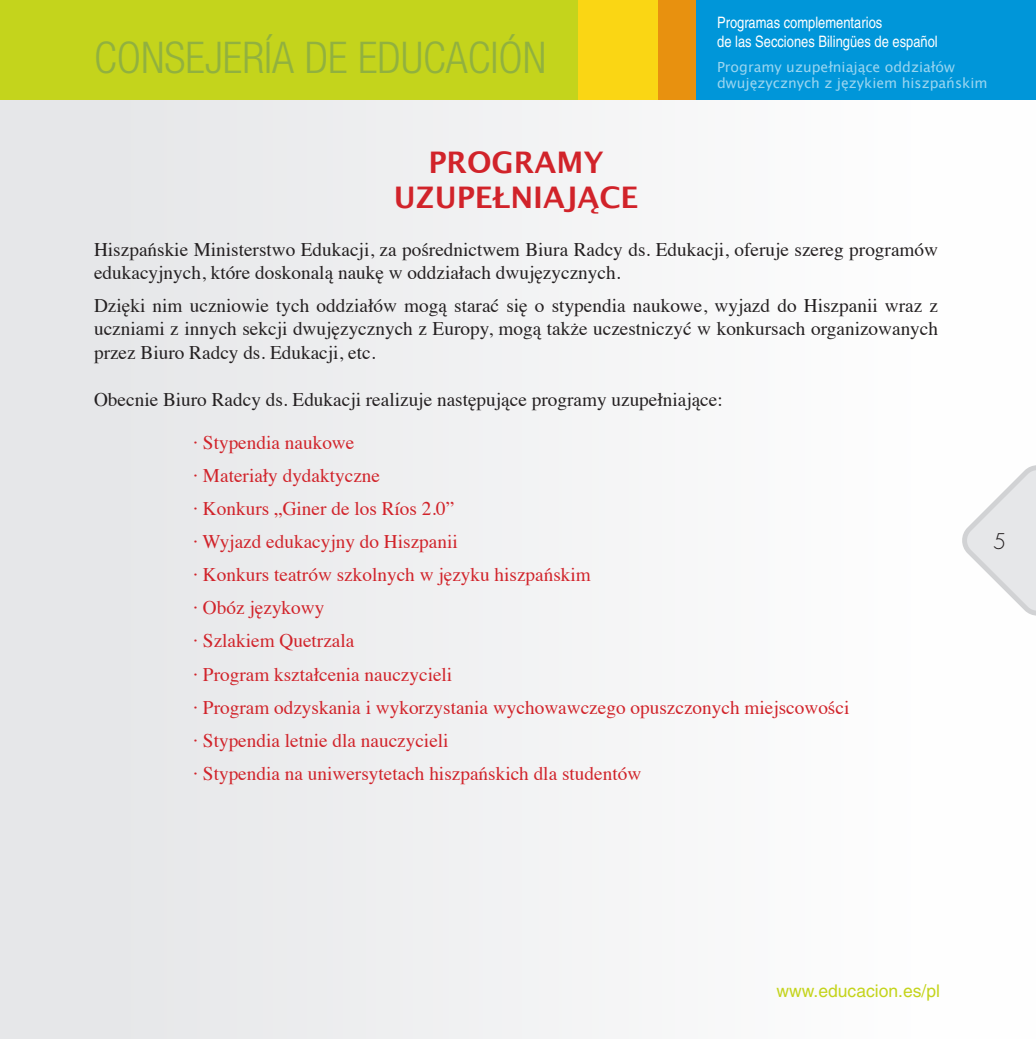
<style>
.page{position:relative;width:1036px;height:1039px;background:#fff}
.page>*{position:absolute;margin:0;border:0;box-sizing:border-box;transform-origin:0 0}
.t1{font:300 condensed 43.75px "Helvetica Neue LT Std";color:#91b13f}
.t2{font:700 29.75px/35.7px "Lucida Grande";color:#d1232a;text-align:center}
.t3{font:300 21px "Futura Std";color:#231f20}
.t4{font:19.25px/23.1px "Times";color:#231f20}
.t5{font:19.25px/33.1px "Times";color:#d1232a}
.t6{font:17.5px "Helvetica";color:#c4d41c}
.t7{font:condensed 15.75px/18.9px "Helvetica";color:#fff}
.t8{font:14px/16.8px "Lucida Grande";color:#99d5f0}
</style>
<div class="page">
<div style="left:0;top:100px;width:1035px;height:939px;background:#f2f2f3"></div>
<div style="left:695px;top:0;width:340px;height:100px;background:#0096d9"></div>
<div style="left:656px;top:0;width:39px;height:100px;background:#e8910f"></div>
<div style="left:577px;top:0;width:80px;height:100px;background:#fad614"></div>
<div style="left:0;top:0;width:577px;height:100px;background:#c4d41c"></div>
<svg style="left:961px;top:459px;width:74px;height:163px"></svg>
<h1 class="t1" style="left:94px;top:33px;width:453px">CONSEJERÍA DE EDUCACIÓN</h1>
<p class="t7" style="left:717px;top:13px;width:222px">Programas complementarios<br>de las Secciones Bilingües de español</p>
<p class="t8" style="left:717px;top:58px;width:272px">Programy uzupełniające oddziałów dwujęzycznych z językiem hiszpańskim</p>
<h2 class="t2" style="left:393px;top:144px;width:246px">PROGRAMY<br>UZUPEŁNIAJĄCE</h2>
<p class="t4" style="left:94px;top:237px;width:845px">Hiszpańskie Ministerstwo Edukacji, za pośrednictwem Biura Radcy ds. Edukacji, oferuje szereg programów edukacyjnych, które doskonalą naukę w oddziałach dwujęzycznych.</p>
<p class="t4" style="left:94px;top:293px;width:845px;text-align:justify">Dzięki nim uczniowie tych oddziałów mogą starać się o stypendia naukowe, wyjazd do Hiszpanii wraz z uczniami z innych sekcji dwujęzycznych z Europy, mogą także uczestniczyć w konkursach organizowanych przez Biuro Radcy ds. Edukacji, etc.</p>
<p class="t4" style="left:94px;top:387px;width:630px">Obecnie Biuro Radcy ds. Edukacji realizuje następujące programy uzupełniające:</p>
<p class="t5" style="left:193px;top:425px;width:657px">· Stypendia naukowe<br>· Materiały dydaktyczne<br>· Konkurs „Giner de los Ríos 2.0”<br>· Wyjazd edukacyjny do Hiszpanii<br>· Konkurs teatrów szkolnych w języku hiszpańskim<br>· Obóz językowy<br>· Szlakiem Quetrzala<br>· Program kształcenia nauczycieli<br>· Program odzyskania i wykorzystania wychowawczego opuszczonych miejscowości · Stypendia letnie dla nauczycieli<br>· Stypendia na uniwersytetach hiszpańskich dla studentów</p>
<p class="t3" style="left:992px;top:528px;width:15px">5</p>
<p class="t6" style="left:776px;top:981px;width:165px">www.educacion.es/pl</p>
</div>
